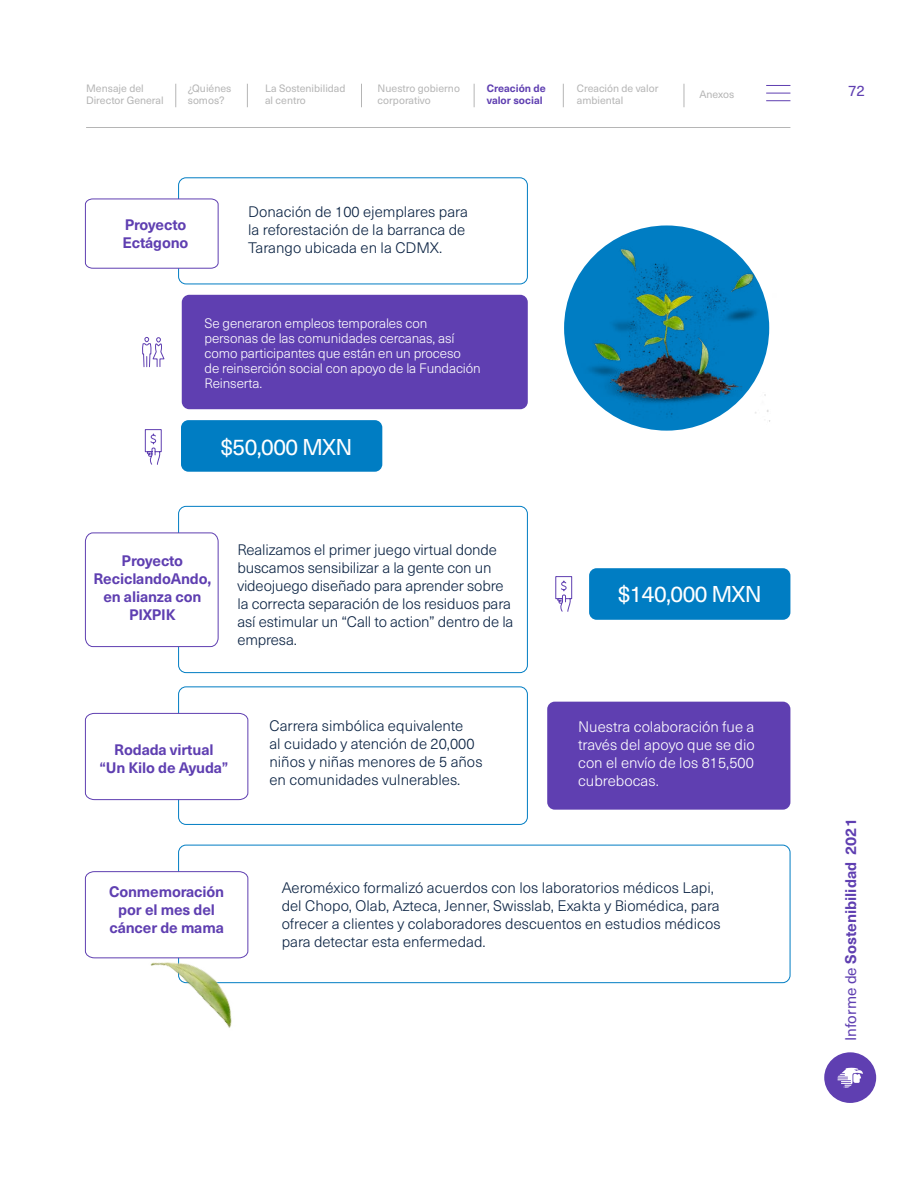
<style>
.page{position:relative;width:918px;height:1188px;background:#fff}
.page>*{position:absolute;margin:0;border:0;box-sizing:border-box;transform-origin:0 0}
.t1{font:22.5px "Neue Haas Unica Pro";letter-spacing:-.025em;color:#fff}
.t2{font:700 15.15px "Neue Haas Unica Pro";color:#5f3fb1}
.t3{font:300 15px/18px "Neue Haas Unica Pro";color:#0b2343}
.t4{font:700 15px/18px "Neue Haas Unica Pro";letter-spacing:-.01em;color:#5f3fb1;text-align:center}
.t5{font:300 15px/18px "Neue Haas Unica Pro";color:#fff;text-align:justify}
.t6{font:15px "Neue Haas Unica Pro";color:#5f3fb1}
.t7{font:300 13.5px/15px "Neue Haas Unica Pro";letter-spacing:-.01em;color:#fff}
.t8{font:10.5px/12.6px "Neue Haas Unica Pro";color:#b5b5b5}
.t9{font:700 10.5px/12.6px "Neue Haas Unica Pro";color:#5f3fb1}
.s1{font-weight:400}
</style>
<div class="page">
<svg style="left:766px;top:85px;width:24px;height:1px"></svg>
<svg style="left:766px;top:100px;width:24px;height:1px"></svg>
<svg style="left:766px;top:93px;width:24px;height:1px"></svg>
<svg style="left:175px;top:84px;width:1px;height:23px"></svg>
<svg style="left:247px;top:84px;width:1px;height:23px"></svg>
<svg style="left:474px;top:84px;width:1px;height:23px"></svg>
<svg style="left:563px;top:84px;width:1px;height:23px"></svg>
<svg style="left:684px;top:84px;width:1px;height:23px"></svg>
<svg style="left:361px;top:84px;width:1px;height:23px"></svg>
<div style="left:824px;top:1052px;width:52px;height:51px;background:#5f3fb1;border-radius:50%"></div>
<svg style="left:838px;top:1068px;width:25px;height:20px"></svg>
<hr style="left:86px;top:127px;width:704px;height:1px;background:#b5b5b5">
<div style="left:178px;top:177px;width:350px;height:107px;border:1px solid #007dc3;border-radius:8px"></div>
<div style="left:178px;top:506px;width:350px;height:167px;border:1px solid #007dc3;border-radius:8px"></div>
<div style="left:178px;top:686px;width:350px;height:139px;border:1px solid #007dc3;border-radius:8px"></div>
<div style="left:178px;top:845px;width:612px;height:138px;border:1px solid #007dc3;border-radius:8px"></div>
<svg style="left:85px;top:198px;width:134px;height:71px"></svg>
<svg style="left:85px;top:532px;width:134px;height:115px"></svg>
<svg style="left:85px;top:713px;width:164px;height:87px"></svg>
<svg style="left:85px;top:871px;width:164px;height:88px"></svg>
<div style="left:182px;top:295px;width:346px;height:114px;background:#5f3fb1;border-radius:8px"></div>
<div style="left:589px;top:568px;width:201px;height:52px;background:#007dc3;border-radius:8px"></div>
<div style="left:181px;top:420px;width:201px;height:52px;background:#007dc3;border-radius:8px"></div>
<svg style="left:555px;top:576px;width:17px;height:36px"></svg>
<svg style="left:142px;top:337px;width:23px;height:31px"></svg>
<svg style="left:145px;top:429px;width:17px;height:36px"></svg>
<div style="left:547px;top:702px;width:243px;height:108px;background:#5f3fb1;border-radius:8px"></div>
<img style="left:132px;top:925px;width:129px;height:103px">
<img style="left:564px;top:225px;width:206px;height:200px">
<p class="t8" style="left:86px;top:82px;width:79px">Mensaje del<br>Director General</p>
<p class="t8" style="left:188px;top:82px;width:45px">¿Quiénes somos?</p>
<p class="t8" style="left:265px;top:82px;width:82px">La Sostenibilidad al centro</p>
<p class="t8" style="left:378px;top:82px;width:84px">Nuestro gobierno corporativo</p>
<p class="t9" style="left:487px;top:82px;width:61px">Creación de valor social</p>
<p class="t8" style="left:577px;top:82px;width:83px">Creación de valor ambiental</p>
<p class="t8" style="left:699px;top:89px;width:36px">Anexos</p>
<p class="t4" style="left:123px;top:216px;width:67px;text-align:left">Proyecto<br>Ectágono</p>
<p class="t3" style="left:248px;top:203px;width:221px">Donación de 100 ejemplares para la reforestación de la barranca de<br>Tarango ubicada en la CDMX.</p>
<p class="t7" style="left:205px;top:316px;width:278px">Se generaron empleos temporales con personas de las comunidades cercanas, así como participantes que están en un proceso<br>de reinserción social con apoyo de la Fundación Reinserta.</p>
<h1 class="t1" style="left:221px;top:433px;width:133px">$50,000 MXN</h1>
<p class="t4" style="left:94px;top:552px;width:119px">Proyecto<br>ReciclandoAndo, en alianza con<br>PIXPIK</p>
<p class="t3" style="left:237px;top:541px;width:278px">Realizamos el primer juego virtual donde buscamos sensibilizar a la gente con un videojuego diseñado para aprender sobre la correcta separación de los residuos para así estimular un “Call to action” dentro de la empresa.</p>
<h1 class="t1" style="left:618px;top:580px;width:145px">$140,000 MXN</h1>
<p class="t4" style="left:99px;top:741px;width:131px">Rodada virtual<br>“Un Kilo de Ayuda”</p>
<p class="t4" style="left:109px;top:883px;width:117px">Conmemoración por el mes del cáncer de mama</p>
<p class="t3" style="left:269px;top:717px;width:215px">Carrera simbólica equivalente<br>al cuidado y atención de 20,000 niños y niñas menores de 5 años en comunidades vulnerables.</p>
<p class="t5" style="left:578px;top:718px;width:178px">Nuestra colaboración fue a través del apoyo que se dio con el envío de los 815,500 cubrebocas.</p>
<p class="t3" style="left:282px;top:879px;width:440px">Aeroméxico formalizó acuerdos con los laboratorios médicos Lapi, del Chopo, Olab, Azteca, Jenner, Swisslab, Exakta y Biomédica, para ofrecer a clientes y colaboradores descuentos en estudios médicos para detectar esta enfermedad.</p>
<p class="t6" style="left:848px;top:82px;width:18px">72</p>
<p class="t2" style="left:841px;top:1041px;width:224px;rotate:-90deg"><span class="s1">Informe de</span> Sostenibilidad 2021</p>
</div>
